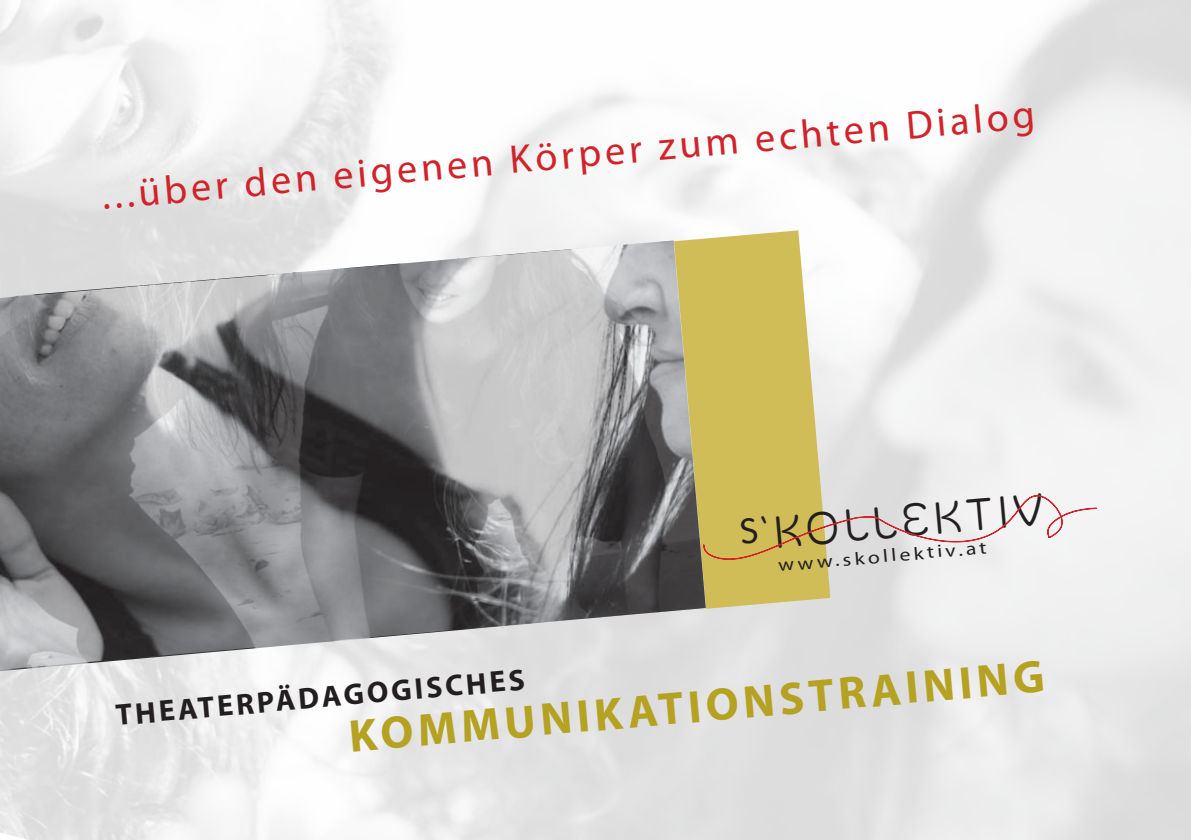
<style>
.page{position:relative;width:1191px;height:840px;background:#fff}
.page>*{position:absolute;margin:0;border:0;box-sizing:border-box;transform-origin:0 0}
.t1{font:700 46px "Myriad Pro";color:#b6a222}
.t2{font:45.6px "Silicone Lt";color:#231f20}
.t3{font:40px "Myriad Pro";color:#d1232a}
.t4{font:700 30px "Myriad Pro";color:#231f20}
.t5{font:18px "Myriad Pro";color:#231f20;scale:1.2 1}
</style>
<div class="page">
<img style="left:0;top:0;width:1191px;height:839px">
<svg style="left:674px;top:230px;width:156px;height:378px;background:#d6c671"></svg>
<img style="left:0;top:240px;width:705px;height:429px">
<svg style="left:703px;top:495px;width:393px;height:64px"></svg>
<p class="t3" style="left:100px;top:171px;width:938px;rotate:-5deg">...über den eigenen Körper zum echten Dialog</p>
<p class="t2" style="left:759px;top:506px;width:283px;rotate:-5deg">‘KOLLEKTIV</p>
<p class="t5" style="left:777px;top:554px;width:176px;rotate:-5deg">www.skollektiv.at</p>
<p class="t1" style="left:346px;top:706px;width:699px;rotate:-5deg">KOMMUNIKATIONSTRAINING</p>
<p class="t4" style="left:114px;top:695px;width:412px;rotate:-5deg">THEATERPÄDAGOGISCHES</p>
</div>
